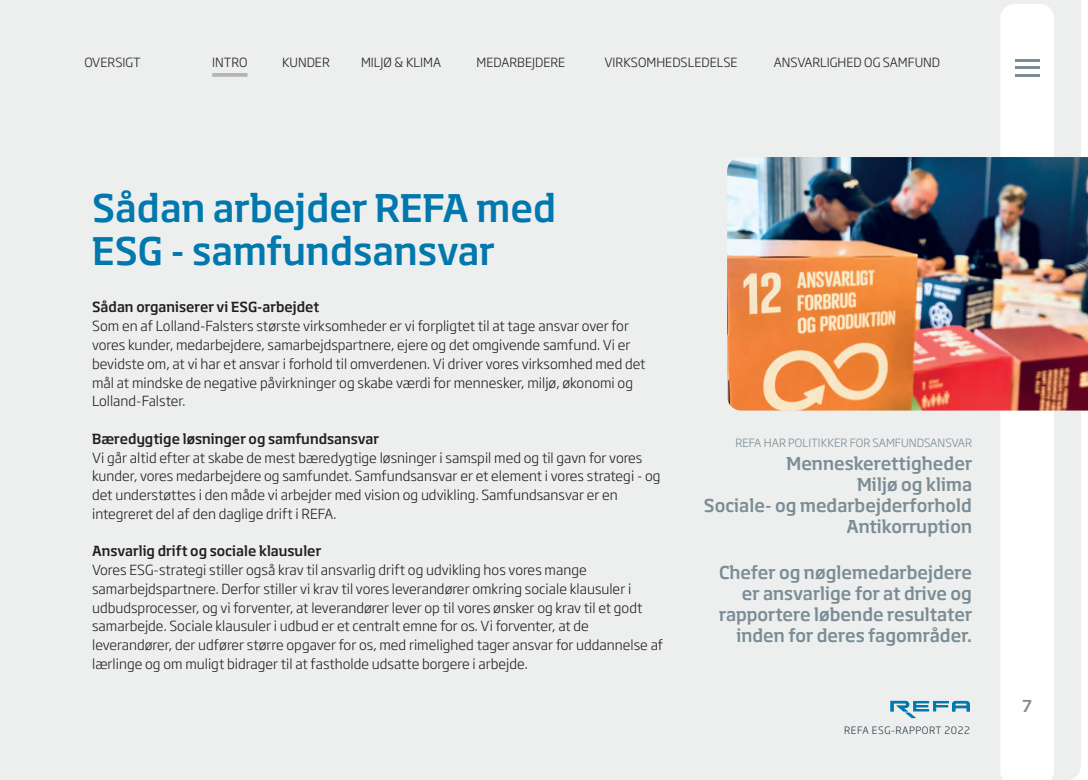
<style>
.page{position:relative;width:1088px;height:780px;background:#fff}
.page>*{position:absolute;margin:0;border:0;box-sizing:border-box;transform-origin:0 0}
.t1{font:500 37.5px/43.8px "REF Aoverskrift";color:#0078ae}
.t2{font:500 17.5px/21px "REF Aoverskrift";color:#7b8c95;text-align:right}
.t3{font:500 16.25px "REF Aoverskrift";color:#7b8c95}
.t4{font:300 13.75px/18.8px "REF Atekst";color:#231f20}
.t5{font:300 12.5px "REF Atekst";color:#231f20}
.t6{font:300 11.25px "REF Atekst";color:#7b8c95}
.t7{font:300 10px "REF Atekst";letter-spacing:.05em;color:#273b44}
.s1{font-family:"REF Aoverskrift";font-weight:500}
</style>
<div class="page">
<div style="left:0;top:0;width:1081px;height:780px;background:#edefee"></div>
<hr style="left:212px;top:73px;width:35px;height:4px;background:#b2b4b7">
<svg style="left:1000px;top:4px;width:54px;height:776px"></svg>
<svg style="left:890px;top:700px;width:80px;height:18px"></svg>
<hr style="left:1015px;top:59px;width:24px;height:2px;background:#7b8c95">
<hr style="left:1015px;top:66px;width:24px;height:3px;background:#7b8c95">
<hr style="left:1015px;top:74px;width:24px;height:3px;background:#7b8c95">
<img style="left:727px;top:157px;width:361px;height:253px">
<p class="t5" style="left:84px;top:53px;width:58px">OVERSIGT</p>
<p class="t5" style="left:212px;top:53px;width:37px">INTRO</p>
<p class="t5" style="left:282px;top:53px;width:49px">KUNDER</p>
<p class="t5" style="left:361px;top:53px;width:82px">MILJØ &amp; KLIMA</p>
<p class="t5" style="left:476px;top:53px;width:90px">MEDARBEJDERE</p>
<p class="t5" style="left:604px;top:53px;width:135px">VIRKSOMHEDSLEDELSE</p>
<p class="t5" style="left:774px;top:53px;width:168px">ANSVARLIGHED OG SAMFUND</p>
<h1 class="t1" style="left:92px;top:183px;width:466px">Sådan arbejder REFA med<br>ESG - samfundsansvar</h1>
<p class="t4" style="left:92px;top:297px;width:555px"><span class="s1">Sådan organiserer vi ESG-arbejdet<br></span>Som en af Lolland-Falsters største virksomheder er vi forpligtet til at tage ansvar over for vores kunder, medarbejdere, samarbejdspartnere, ejere og det omgivende samfund. Vi er bevidste om, at vi har et ansvar i forhold til omverdenen. Vi driver vores virksomhed med det mål at mindske de negative påvirkninger og skabe værdi for mennesker, miljø, økonomi og Lolland-Falster.</p>
<p class="t4" style="left:92px;top:428px;width:570px"><span class="s1">Bæredygtige løsninger og samfundsansvar<br></span>Vi går altid efter at skabe de mest bæredygtige løsninger i samspil med og til gavn for vores kunder, vores medarbejdere og samfundet. Samfundsansvar er et element i vores strategi - og det understøttes i den måde vi arbejder med vision og udvikling. Samfundsansvar er en integreret del af den daglige drift i REFA.</p>
<p class="t4" style="left:92px;top:541px;width:573px"><span class="s1">Ansvarlig drift og sociale klausuler<br></span>Vores ESG-strategi stiller også krav til ansvarlig drift og udvikling hos vores mange samarbejdspartnere. Derfor stiller vi krav til vores leverandører omkring sociale klausuler i udbudsprocesser, og vi forventer, at leverandører lever op til vores ønsker og krav til et godt samarbejde. Sociale klausuler i udbud er et centralt emne for os. Vi forventer, at de leverandører, der udfører større opgaver for os, med rimelighed tager ansvar for uddannelse af lærlinge og om muligt bidrager til at fastholde udsatte borgere i arbejde.</p>
<p class="t6" style="left:735px;top:433px;width:238px">REFA HAR POLITIKKER FOR SAMFUNDSANSVAR</p>
<p class="t2" style="left:704px;top:452px;width:270px">Menneskerettigheder<br>Miljø og klima<br>Sociale- og medarbejderforhold<br>Antikorruption</p>
<p class="t2" style="left:719px;top:561px;width:254px">Chefer og nøglemedarbejdere er ansvarlige for at drive og rapportere løbende resultater inden for deres fagområder.</p>
<p class="t7" style="left:844px;top:722px;width:127px">REFA ESG-RAPPORT 2022</p>
<p class="t3" style="left:1022px;top:693px;width:11px">7</p>
</div>
